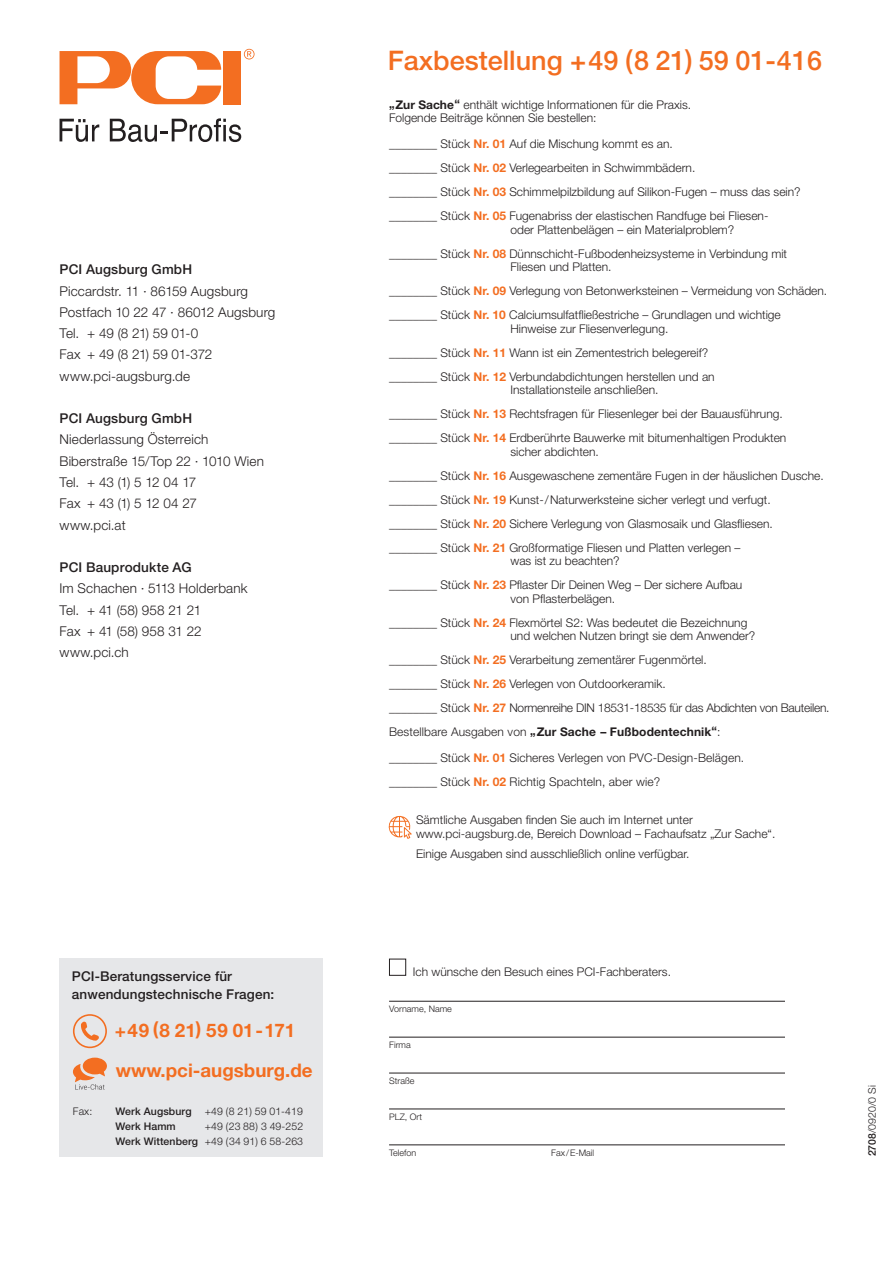
<style>
.page{position:relative;width:893px;height:1263px;background:#fff}
.page>*{position:absolute;margin:0;border:0;box-sizing:border-box;transform-origin:0 0}
.t1{font:500 27px "Helvetica Neue LT Pro";color:#f36e21}
.t2{font:700 18.75px/40.8px "Helvetica Neue LT Pro";color:#f36e21}
.t3{font:300 13.5px/21.3px "Helvetica Neue LT Std";letter-spacing:.01em;color:#231f20}
.t4{font:500 13.5px/18px "Helvetica Neue LT Pro";letter-spacing:.01em;color:#231f20}
.t5{font:500 13.5px "Helvetica Neue LT Std";letter-spacing:.01em;color:#231f20}
.t6{font:300 12px/24px "Helvetica Neue LT Pro";color:#231f20}
.t7{font:300 10.5px/15px "Helvetica Neue LT Pro";letter-spacing:.01em;color:#231f20;text-align:right}
.t8{font:500 10.5px "Helvetica Neue LT Pro";letter-spacing:.01em;color:#231f20}
.t9{font:300 10.5px "Helvetica Neue LT Std";color:#231f20}
.t10{font:300 9px "Helvetica Neue LT Pro";color:#231f20}
.s1{font-weight:500}
.s2{font-weight:700}
.s3{font-weight:700;color:#f36e21}
</style>
<div class="page">
<div style="left:223px;top:51px;width:18px;height:53px;background:#f36e21"></div>
<svg style="left:60px;top:51px;width:161px;height:53px"></svg>
<svg style="left:244px;top:49px;width:11px;height:10px"></svg>
<svg style="left:60px;top:119px;width:39px;height:23px"></svg>
<svg style="left:110px;top:118px;width:131px;height:24px"></svg>
<div style="left:60px;top:959px;width:263px;height:198px;background:#e6e7e9"></div>
<svg style="left:73px;top:1014px;width:34px;height:34px"></svg>
<svg style="left:73px;top:1057px;width:34px;height:32px"></svg>
<svg style="left:388px;top:815px;width:24px;height:24px"></svg>
<hr style="left:389px;top:1144px;width:396px;height:1px;background:#231f20">
<hr style="left:389px;top:1109px;width:396px;height:1px;background:#231f20">
<hr style="left:389px;top:1073px;width:396px;height:1px;background:#231f20">
<hr style="left:389px;top:1037px;width:396px;height:1px;background:#231f20">
<hr style="left:389px;top:1001px;width:396px;height:1px;background:#231f20">
<div style="left:389px;top:959px;width:17px;height:17px;border:1px solid #231f20"></div>
<p class="t5" style="left:60px;top:261px;width:134px">PCI Augsburg GmbH</p>
<p class="t3" style="left:60px;top:280px;width:217px">Piccardstr. 11 · 86159 Augsburg<br>Postfach 10 22 47 · 86012 Augsburg<br>Tel. + 49 (8 21) 59 01-0<br>Fax + 49 (8 21) 59 01-372 www.pci-augsburg.de</p>
<p class="t5" style="left:60px;top:410px;width:134px">PCI Augsburg GmbH</p>
<p class="t3" style="left:60px;top:429px;width:206px">Niederlassung Österreich<br>Biberstraße 15/Top 22 · 1010 Wien<br>Tel. + 43 (1) 5 12 04 17<br>Fax + 43 (1) 5 12 04 27 www.pci.at</p>
<p class="t5" style="left:60px;top:559px;width:134px">PCI Bauprodukte AG</p>
<p class="t3" style="left:60px;top:578px;width:190px">Im Schachen · 5113 Holderbank<br>Tel. + 41 (58) 958 21 21<br>Fax + 41 (58) 958 31 22 www.pci.ch</p>
<p class="t4" style="left:72px;top:967px;width:204px">PCI-Beratungsservice für anwendungstechnische Fragen:</p>
<h2 class="t2" style="left:115px;top:1009px;width:199px">+49 (8 21) 59 01-171 www.pci-augsburg.de</h2>
<p class="t7" style="left:73px;top:1103px;width:21px">Fax:</p>
<p class="t8" style="left:115px;top:1104px;width:78px">Werk Augsburg</p>
<p class="t7" style="left:205px;top:1103px;width:100px">+49 (8 21) 59 01-419</p>
<p class="t8" style="left:115px;top:1119px;width:62px">Werk Hamm</p>
<p class="t7" style="left:115px;top:1118px;width:189px">+49 (23 88) 3 49-252<br><span class="s1">Werk Wittenberg</span> +49 (34 91) 6 58-263</p>
<h1 class="t1" style="left:388px;top:44px;width:436px">Faxbestellung +49 (8 21) 59 01-416</h1>
<p class="t6" style="left:389px;top:98px;width:304px;line-height:13.5px"><span class="s2">„Zur Sache“</span> enthält wichtige Informationen für die Praxis.<br>Folgende Beiträge können Sie bestellen:</p>
<p class="t6" style="left:389px;top:131px;width:413px">________ Stück <span class="s3">Nr. 01</span> Auf die Mischung kommt es an.<br>________ Stück <span class="s3">Nr. 02</span> Verlegearbeiten in Schwimmbädern.<br>________ Stück <span class="s3">Nr. 03</span> Schimmelpilzbildung auf Silikon-Fugen – muss das sein? ________ Stück <span class="s3">Nr. 05</span> Fugenabriss der elastischen Randfuge bei Fliesen-</p>
<p class="t6" style="left:389px;top:217px;width:400px;text-indent:121px">oder Plattenbelägen – ein Materialproblem?<br>________ Stück <span class="s3">Nr. 08</span> Dünnschicht-Fußbodenheizsysteme in Verbindung mit</p>
<p class="t6" style="left:389px;top:254px;width:440px;text-indent:121px">Fliesen und Platten.<br>________ Stück <span class="s3">Nr. 09</span> Verlegung von Betonwerksteinen – Vermeidung von Schäden. ________ Stück <span class="s3">Nr. 10</span> Calciumsulfatfließestriche – Grundlagen und wichtige</p>
<p class="t6" style="left:389px;top:316px;width:327px;text-indent:121px">Hinweise zur Fliesenverlegung. ________ Stück <span class="s3">Nr. 11</span> Wann ist ein Zementestrich belegereif? ________ Stück <span class="s3">Nr. 12</span> Verbundabdichtungen herstellen und an</p>
<p class="t6" style="left:389px;top:377px;width:399px;text-align:center">Installationsteile anschließen.<br>________ Stück <span class="s3">Nr. 13</span> Rechtsfragen für Fliesenleger bei der Bauausführung. ________ Stück <span class="s3">Nr. 14</span> Erdberührte Bauwerke mit bitumenhaltigen Produkten</p>
<p class="t6" style="left:389px;top:439px;width:436px;text-indent:121px">sicher abdichten.<br>________ Stück <span class="s3">Nr. 16</span> Ausgewaschene zementäre Fugen in der häuslichen Dusche. ________ Stück <span class="s3">Nr. 19</span> Kunst-/Naturwerksteine sicher verlegt und verfugt.<br>________ Stück <span class="s3">Nr. 20</span> Sichere Verlegung von Glasmosaik und Glasfliesen. ________ Stück <span class="s3">Nr. 21</span> Großformatige Fliesen und Platten verlegen –</p>
<p class="t6" style="left:389px;top:548px;width:355px;text-align:center">was ist zu beachten?<br>________ Stück <span class="s3">Nr. 23</span> Pflaster Dir Deinen Weg – Der sichere Aufbau</p>
<p class="t6" style="left:389px;top:586px;width:360px;text-indent:121px">von Pflasterbelägen.<br>________ Stück <span class="s3">Nr. 24</span> Flexmörtel S2: Was bedeutet die Bezeichnung</p>
<p class="t6" style="left:389px;top:623px;width:442px;text-indent:121px">und welchen Nutzen bringt sie dem Anwender?<br>________ Stück <span class="s3">Nr. 25</span> Verarbeitung zementärer Fugenmörtel.<br>________ Stück <span class="s3">Nr. 26</span> Verlegen von Outdoorkeramik.<br>________ Stück <span class="s3">Nr. 27</span> Normenreihe DIN 18531-18535 für das Abdichten von Bauteilen.<br>Bestellbare Ausgaben von <span class="s2">„Zur Sache – Fußbodentechnik“</span>:</p>
<p class="t6" style="left:389px;top:745px;width:357px">________ Stück <span class="s3">Nr. 01</span> Sicheres Verlegen von PVC-Design-Belägen. ________ Stück <span class="s3">Nr. 02</span> Richtig Spachteln, aber wie?</p>
<p class="t6" style="left:416px;top:812px;width:361px;line-height:14.2px">Sämtliche Ausgaben finden Sie auch im Internet unter www.pci-augsburg.de, Bereich Download – Fachaufsatz „Zur Sache“.</p>
<p class="t6" style="left:416px;top:841px;width:275px">Einige Ausgaben sind ausschließlich online verfügbar.</p>
<p class="t6" style="left:413px;top:959px;width:260px">Ich wünsche den Besuch eines PCI-Fachberaters.</p>
<p class="t10" style="left:389px;top:1003px;width:64px">Vorname, Name</p>
<p class="t10" style="left:389px;top:1039px;width:23px">Firma</p>
<p class="t10" style="left:389px;top:1075px;width:27px">Straße</p>
<p class="t10" style="left:389px;top:1111px;width:34px">PLZ, Ort</p>
<p class="t10" style="left:389px;top:1147px;width:29px">Telefon</p>
<p class="t10" style="left:551px;top:1147px;width:44px">Fax/E-Mail</p>
<p class="t9" style="left:866px;top:1156px;width:73px;rotate:-90deg"><span class="s1">2708</span>/0920/0 Si</p>
</div>
